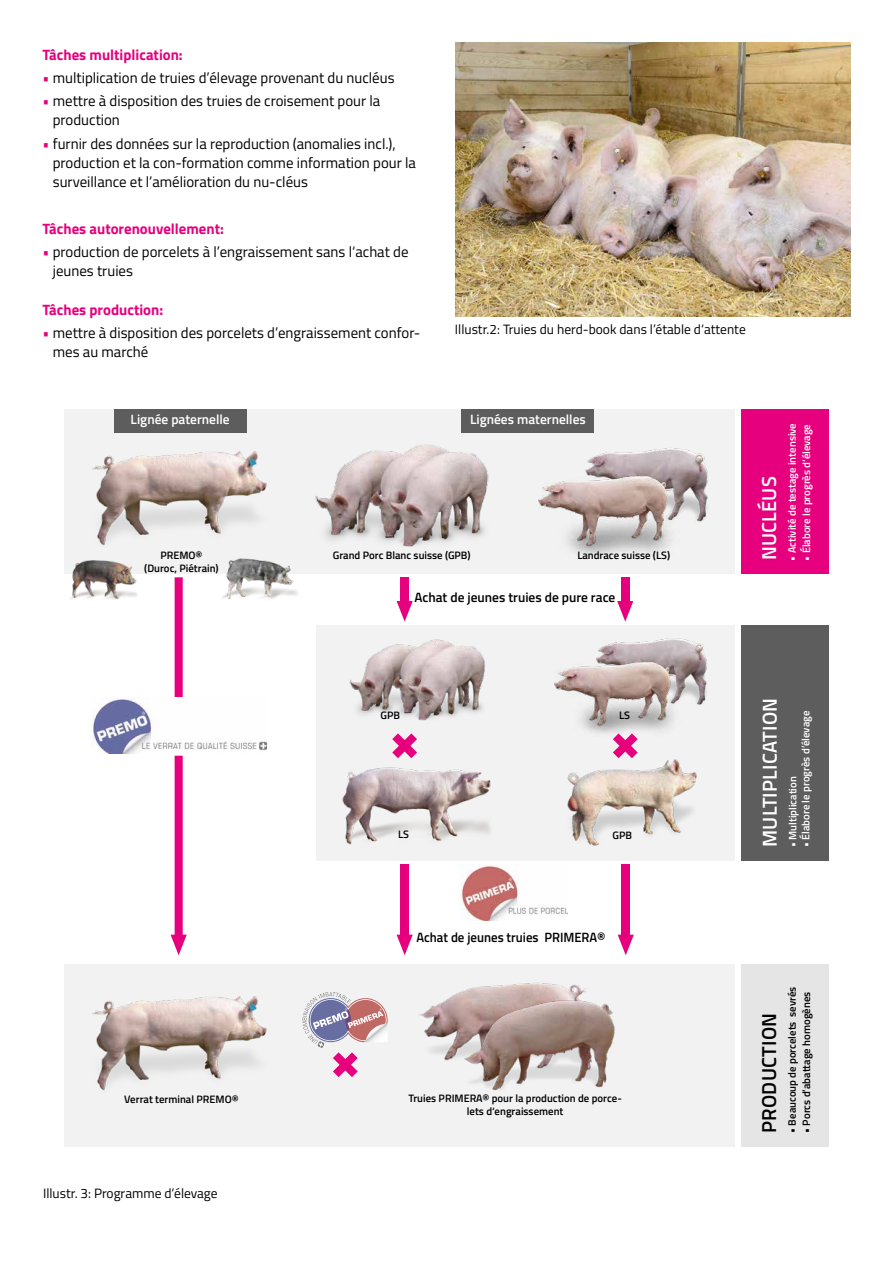
<style>
.page{position:relative;width:893px;height:1263px;background:#fff}
.page>*{position:absolute;margin:0;border:0;box-sizing:border-box;transform-origin:0 0}
.t1{font:600 20.25px "Titillium Web";letter-spacing:.01em;color:#fff}
.t2{font:600 20.25px "Titillium Web";letter-spacing:.01em;color:#000}
.t3{font:15px/19.2px "Titillium Web";color:#000}
.t4{font:700 15px "Titillium Web";color:#e6007d}
.t5{font:13.5px "Titillium Web";color:#000}
.t6{font:600 13.5px "Titillium Web";color:#fff}
.t7{font:600 13.5px "Titillium Web";color:#000}
.t8{font:600 13.5px "Titillium Web";color:#000;scale:.96 1}
.t9{font:600 10.8px/12.9px "Titillium Web";color:#000;text-align:center}
.t10{font:600 10.8px "Titillium Web";color:#fff}
.s1{color:#e6007d}
</style>
<div class="page">
<img style="left:455px;top:43px;width:395px;height:273px">
<img style="left:461px;top:864px;width:106px;height:56px">
<div style="left:64px;top:409px;width:671px;height:165px;background:#f2f2f2"></div>
<div style="left:317px;top:625px;width:418px;height:236px;background:#f2f2f2"></div>
<div style="left:741px;top:409px;width:88px;height:165px;background:#e6007e"></div>
<div style="left:741px;top:625px;width:88px;height:236px;background:#5d5d5d"></div>
<img style="left:92px;top:451px;width:175px;height:95px">
<img style="left:315px;top:431px;width:174px;height:116px">
<div style="left:114px;top:409px;width:133px;height:24px;background:#5d5d5d"></div>
<div style="left:462px;top:409px;width:132px;height:24px;background:#5d5d5d"></div>
<svg style="left:171px;top:577px;width:16px;height:378px"></svg>
<div style="left:401px;top:577px;width:8px;height:26px;background:#e6007e"></div>
<svg style="left:397px;top:601px;width:16px;height:21px"></svg>
<div style="left:621px;top:577px;width:8px;height:26px;background:#e6007e"></div>
<svg style="left:617px;top:601px;width:16px;height:21px"></svg>
<div style="left:622px;top:864px;width:8px;height:73px;background:#e6007e"></div>
<svg style="left:618px;top:935px;width:16px;height:20px"></svg>
<div style="left:401px;top:864px;width:8px;height:73px;background:#e6007e"></div>
<svg style="left:397px;top:935px;width:16px;height:20px"></svg>
<div style="left:64px;top:964px;width:671px;height:182px;background:#f2f2f2"></div>
<div style="left:741px;top:964px;width:88px;height:182px;background:#e5e5e5"></div>
<img style="left:92px;top:996px;width:175px;height:95px">
<svg style="left:302px;top:992px;width:86px;height:85px"></svg>
<svg style="left:392px;top:733px;width:25px;height:24px"></svg>
<svg style="left:613px;top:737px;width:25px;height:13px"></svg>
<img style="left:342px;top:757px;width:149px;height:88px">
<img style="left:349px;top:639px;width:136px;height:82px">
<img style="left:567px;top:750px;width:130px;height:96px">
<img style="left:596px;top:638px;width:111px;height:67px">
<img style="left:554px;top:662px;width:127px;height:75px">
<img style="left:585px;top:448px;width:123px;height:74px">
<img style="left:538px;top:476px;width:141px;height:80px">
<img style="left:91px;top:697px;width:175px;height:56px">
<img style="left:419px;top:982px;width:167px;height:72px">
<img style="left:442px;top:991px;width:173px;height:100px">
<img style="left:70px;top:560px;width:67px;height:39px">
<img style="left:222px;top:558px;width:76px;height:41px">
<p class="t4" style="left:43px;top:43px;width:142px">Tâches multiplication:</p>
<p class="t3" style="left:43px;top:67px;width:354px"><span class="s1">•</span> multiplication de truies d’élevage provenant du nucléus</p>
<p class="t3" style="left:53px;top:91px;width:329px;text-indent:-10px"><span class="s1">•</span> mettre à disposition des truies de croisement pour la production</p>
<p class="t3" style="left:53px;top:133px;width:365px;text-indent:-10px"><span class="s1">•</span> furnir des données sur la reproduction (anomalies incl.), production et la con-formation comme information pour la surveillance et l’amélioration du nu-cléus</p>
<p class="t4" style="left:43px;top:217px;width:183px">Tâches autorenouvellement:</p>
<p class="t3" style="left:53px;top:242px;width:357px;text-indent:-10px"><span class="s1">•</span> production de porcelets à l’engraissement sans l‘achat de jeunes truies</p>
<p class="t4" style="left:43px;top:298px;width:122px">Tâches production:</p>
<p class="t3" style="left:53px;top:322px;width:369px;text-indent:-10px"><span class="s1">•</span> mettre à disposition des porcelets d’engraissement confor&shy;mes au marché</p>
<p class="t5" style="left:455px;top:320px;width:292px">Illustr.2: Truies du herd-book dans l’étable d‘attente</p>
<p class="t6" style="left:131px;top:409px;width:101px">Lignée paternelle</p>
<p class="t6" style="left:470px;top:409px;width:117px">Lignées maternelles</p>
<p class="t9" style="left:144px;top:549px;width:76px">PREMO® (Duroc, Piétrain)</p>
<p class="t9" style="left:333px;top:549px;width:139px">Grand Porc Blanc suisse (GPB)</p>
<p class="t9" style="left:577px;top:549px;width:94px">Landrace suisse (LS)</p>
<p class="t7" style="left:414px;top:587px;width:202px">Achat de jeunes truies de pure race</p>
<h1 class="t1" style="left:754px;top:560px;width:86px;rotate:-90deg">NUCLÉUS</h1>
<p class="t10" style="left:784px;top:560px;width:139px;rotate:-90deg">• Activité de testage intensive</p>
<p class="t10" style="left:798px;top:560px;width:138px;rotate:-90deg">• Élabore le progrès d’élevage</p>
<p class="t9" style="left:380px;top:708px;width:21px">GPB</p>
<p class="t9" style="left:619px;top:708px;width:12px">LS</p>
<p class="t9" style="left:398px;top:828px;width:12px">LS</p>
<p class="t9" style="left:612px;top:828px;width:21px">GPB</p>
<p class="t8" style="left:416px;top:927px;width:198px">Achat de jeunes truies PRIMERA®</p>
<p class="t9" style="left:124px;top:1092px;width:116px">Verrat terminal PREMO®</p>
<p class="t9" style="left:408px;top:1091px;width:215px">Truies PRIMERA® pour la production de porce&shy;lets d‘engraissement</p>
<p class="t5" style="left:43px;top:1183px;width:176px">Illustr. 3: Programme d’élevage</p>
<h1 class="t1" style="left:755px;top:847px;width:151px;rotate:-90deg">MULTIPLICATION</h1>
<p class="t10" style="left:798px;top:847px;width:138px;rotate:-90deg">• Élabore le progrès d’élevage</p>
<p class="t10" style="left:785px;top:847px;width:72px;rotate:-90deg">• Multiplication</p>
<h1 class="t2" style="left:754px;top:1133px;width:121px;rotate:-90deg">PRODUCTION</h1>
<p class="t9" style="left:785px;top:1133px;width:148px;rotate:-90deg">• Beaucoup de porcelets sevrés</p>
<p class="t9" style="left:799px;top:1133px;width:142px;rotate:-90deg">• Porcs d’abattage homogènes</p>
</div>
